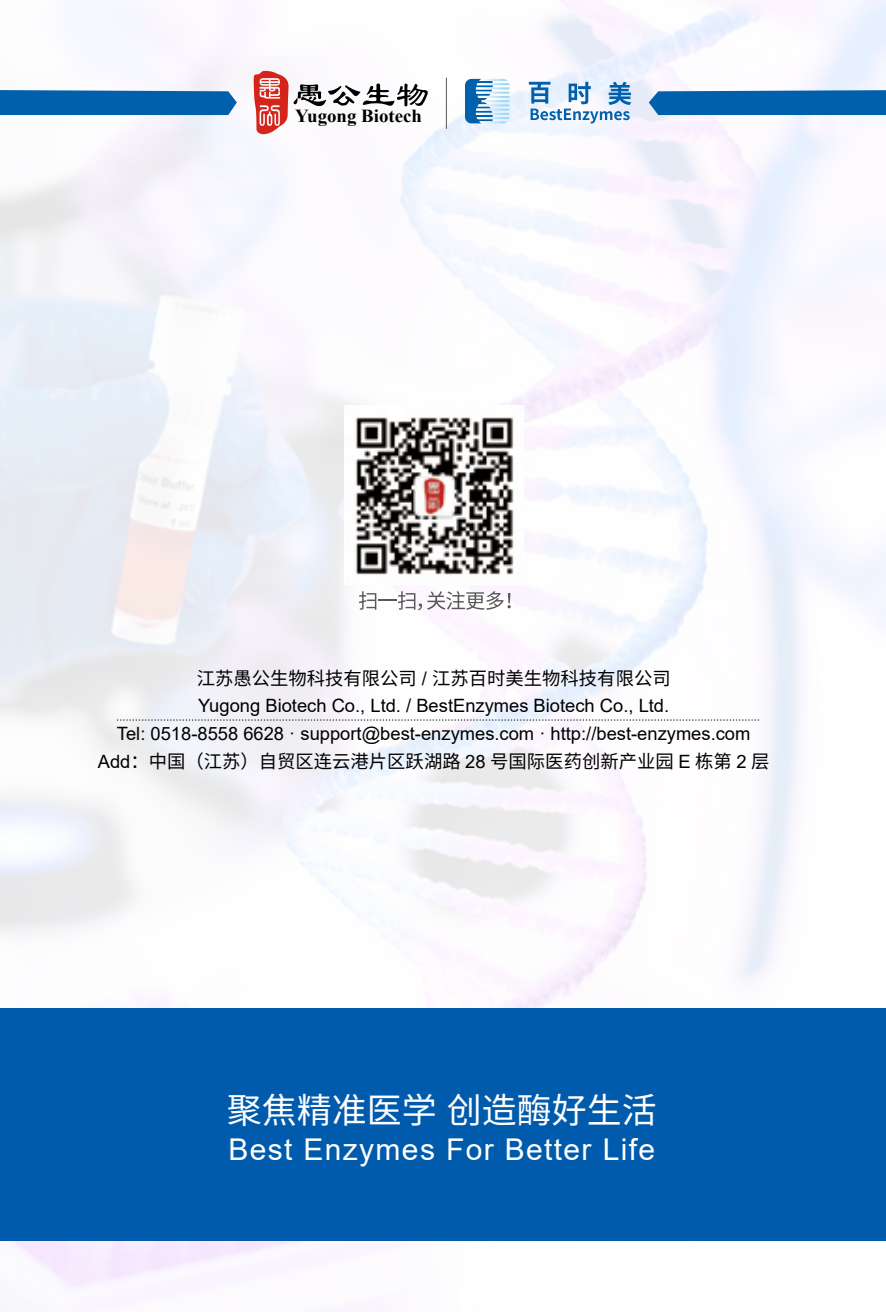
<style>
.page{position:relative;width:886px;height:1312px;background:#fff}
.page>*{position:absolute;margin:0;border:0;box-sizing:border-box;transform-origin:0 0}
.t1{font:35px "Noto Sans Hans";color:#fff}
.t2{font:30px "Arial";letter-spacing:.045em;color:#fff}
.t3{font:18.25px/27.5px "Arial";color:#000;text-align:center}
.t4{font:18.25px "Noto Sans Hans";color:#000}
.t5{font:700 18.25px "Times New Roman";color:#000}
.s1{font-family:"Arial"}
</style>
<div class="page">
<img style="left:0;top:0;width:886px;height:1311px">
<div style="left:0;top:1008px;width:886px;height:232px;background:#005bac"></div>
<svg style="left:117px;top:719px;width:642px;height:1px"></svg>
<img style="left:344px;top:405px;width:179px;height:179px">
<svg style="left:359px;top:591px;width:152px;height:19px"></svg>
<svg style="left:649px;top:90px;width:237px;height:25px;background:#0b67af"></svg>
<div style="left:0;top:90px;width:237px;height:25px;background:#0060ac"></div>
<svg style="left:465px;top:79px;width:44px;height:44px;background:#84b6db"></svg>
<svg style="left:254px;top:71px;width:174px;height:63px"></svg>
<svg style="left:529px;top:82px;width:102px;height:41px"></svg>
<hr style="left:446px;top:78px;width:1px;height:51px;background:#595757">
<p class="t5" style="left:295px;top:103px;width:128px">Yugong Biotech</p>
<p class="t4" style="left:197px;top:667px;width:475px">江苏愚公生物科技有限公司 <span class="s1">/</span> 江苏百时美生物科技有限公司</p>
<p class="t3" style="left:117px;top:692px;width:635px">Yugong Biotech Co., Ltd. / BestEnzymes Biotech Co., Ltd.<br>Tel: 0518-8558 6628 · support@best-enzymes.com · http://best-enzymes.com</p>
<p class="t4" style="left:98px;top:750px;width:673px"><span class="s1">Add</span>：中国（江苏）自贸区连云港片区跃湖路 <span class="s1">28</span> 号国际医药创新产业园 <span class="s1">E</span> 栋第 <span class="s1">2</span> 层</p>
<h1 class="t1" style="left:227px;top:1090px;width:431px">聚焦精准医学创造酶好生活</h1>
<h2 class="t2" style="left:228px;top:1128px;width:428px">Best Enzymes For Better Life</h2>
</div>
